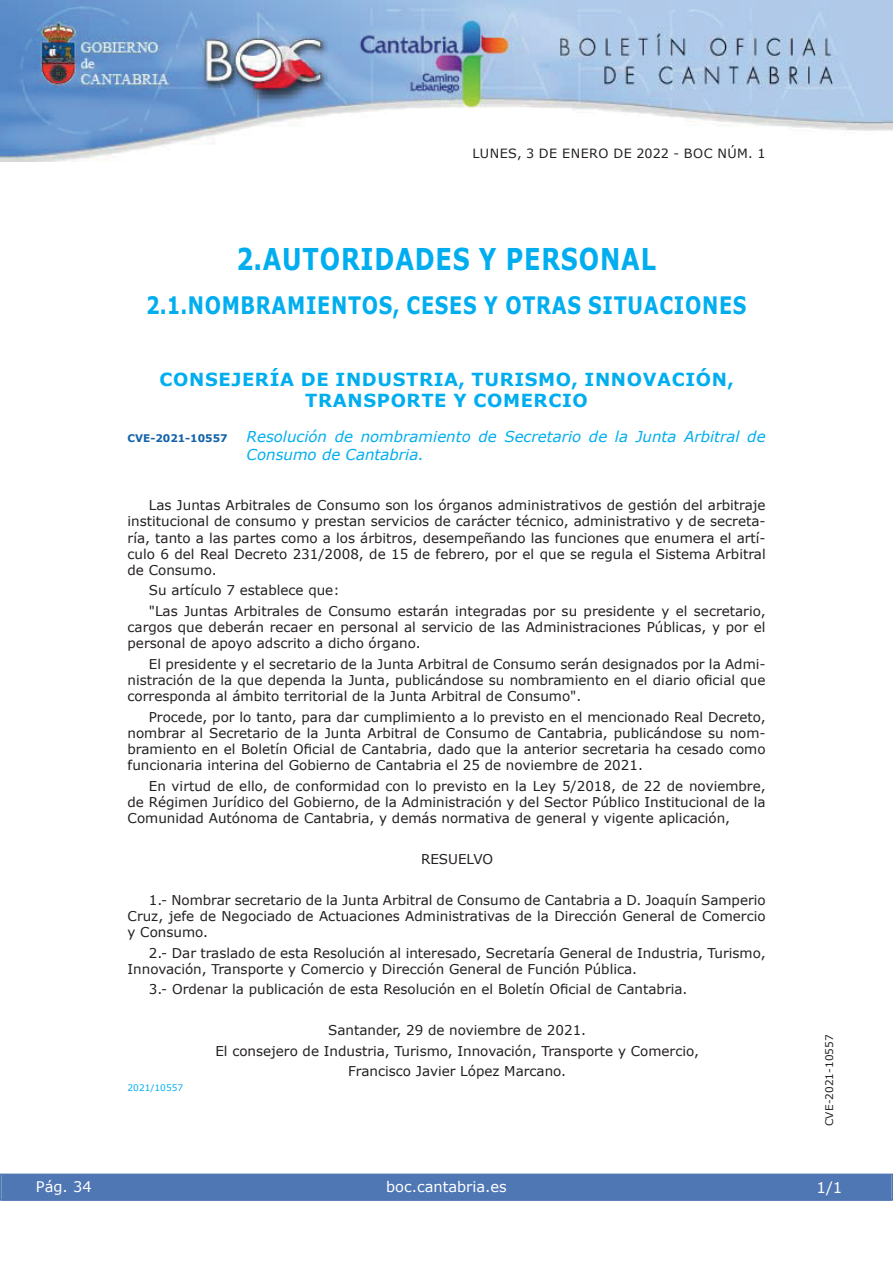
<style>
.page{position:relative;width:893px;height:1263px;background:#fff}
.page>*{position:absolute;margin:0;border:0;box-sizing:border-box;transform-origin:0 0}
.t1{font:700 30px "Verdana";letter-spacing:.035em;color:#00aeef;scale:.8 1}
.t2{font:700 24px "Verdana";letter-spacing:.035em;color:#00aeef;scale:.8 1}
.t3{font:700 18px/21px "Verdana";letter-spacing:.035em;color:#00aeef;text-align:center}
.t4{font:italic 15px/18px "Verdana";color:#00aeef}
.t5{font:15px "Verdana";color:#fff}
.t6{font:14.55px "Verdana";color:#fff}
.t7{font:13.5px/16.2px "Verdana";color:#231f20;text-align:justify}
.t8{font:12.75px "Verdana";letter-spacing:.035em;color:#231f20}
.t9{font:10.5px "Verdana";color:#231f20}
.t10{font:700 10.5px "Verdana";color:#1263a9}
.t11{font:9px "Verdana";color:#00aeef}
</style>
<div class="page">
<img style="left:0;top:0;width:893px;height:161px">
<div style="left:1px;top:1174px;width:890px;height:27px;background:#4f77b3"></div>
<div style="left:0;top:1174px;width:893px;height:27px;border:1px solid #4f77b3"></div>
<p class="t8" style="left:472px;top:145px;width:295px">LUNES, 3 DE ENERO DE 2022 - BOC NÚM. 1</p>
<h1 class="t1" style="left:237px;top:240px;width:526px">2.AUTORIDADES Y PERSONAL</h1>
<h2 class="t2" style="left:146px;top:290px;width:752px">2.1.NOMBRAMIENTOS, CESES Y OTRAS SITUACIONES</h2>
<h3 class="t3" style="left:160px;top:368px;width:576px">CONSEJERÍA DE INDUSTRIA, TURISMO, INNOVACIÓN,<br>TRANSPORTE Y COMERCIO</h3>
<p class="t10" style="left:128px;top:431px;width:102px">CVE-2021-10557</p>
<p class="t4" style="left:247px;top:427px;width:520px">Resolución de nombramiento de Secretario de la Junta Arbitral de<br>Consumo de Cantabria.</p>
<p class="t7" style="left:128px;top:497px;width:640px;text-indent:21px">Las Juntas Arbitrales de Consumo son los órganos administrativos de gestión del arbitraje institucional de consumo y prestan servicios de carácter técnico, administrativo y de secreta&shy;ría, tanto a las partes como a los árbitros, desempeñando las funciones que enumera el artí&shy;culo 6 del Real Decreto 231/2008, de 15 de febrero, por el que se regula el Sistema Arbitral de Consumo.</p>
<p class="t7" style="left:149px;top:580px;width:618px;line-height:20.4px">Su artículo 7 establece que:<br>"Las Juntas Arbitrales de Consumo estarán integradas por su presidente y el secretario,</p>
<p class="t7" style="left:128px;top:619px;width:639px">cargos que deberán recaer en personal al servicio de las Administraciones Públicas, y por el personal de apoyo adscrito a dicho órgano.</p>
<p class="t7" style="left:128px;top:655px;width:639px;text-indent:21px">El presidente y el secretario de la Junta Arbitral de Consumo serán designados por la Admi&shy;nistración de la que dependa la Junta, publicándose su nombramiento en el diario oficial que corresponda al ámbito territorial de la Junta Arbitral de Consumo".</p>
<p class="t7" style="left:128px;top:708px;width:639px;text-indent:21px">Procede, por lo tanto, para dar cumplimiento a lo previsto en el mencionado Real Decreto, nombrar al Secretario de la Junta Arbitral de Consumo de Cantabria, publicándose su nom&shy;bramiento en el Boletín Oficial de Cantabria, dado que la anterior secretaria ha cesado como funcionaria interina del Gobierno de Cantabria el 25 de noviembre de 2021.</p>
<p class="t7" style="left:128px;top:777px;width:639px;text-indent:21px">En virtud de ello, de conformidad con lo previsto en la Ley 5/2018, de 22 de noviembre, de Régimen Jurídico del Gobierno, de la Administración y del Sector Público Institucional de la Comunidad Autónoma de Cantabria, y demás normativa de general y vigente aplicación,</p>
<p class="t7" style="left:421px;top:851px;width:74px">RESUELVO</p>
<p class="t7" style="left:128px;top:891px;width:640px;text-indent:21px">1.- Nombrar secretario de la Junta Arbitral de Consumo de Cantabria a D. Joaquín Samperio Cruz, jefe de Negociado de Actuaciones Administrativas de la Dirección General de Comercio y Consumo.</p>
<p class="t7" style="left:128px;top:944px;width:639px;text-indent:21px">2.- Dar traslado de esta Resolución al interesado, Secretaría General de Industria, Turismo,<br>Innovación, Transporte y Comercio y Dirección General de Función Pública.</p>
<p class="t7" style="left:149px;top:981px;width:540px">3.- Ordenar la publicación de esta Resolución en el Boletín Oficial de Cantabria.</p>
<p class="t7" style="left:215px;top:1020px;width:485px;line-height:20.4px;text-align:center">Santander, 29 de noviembre de 2021.<br>El consejero de Industria, Turismo, Innovación, Transporte y Comercio,<br>Francisco Javier López Marcano.</p>
<p class="t11" style="left:128px;top:1082px;width:57px">2021/10557</p>
<p class="t6" style="left:36px;top:1177px;width:57px">Pág. 34</p>
<p class="t6" style="left:386px;top:1178px;width:122px">boc.cantabria.es</p>
<p class="t9" style="left:823px;top:1126px;width:93px;rotate:-90deg">CVE-2021-10557</p>
<p class="t5" style="left:816px;top:1178px;width:27px">1/1</p>
</div>
